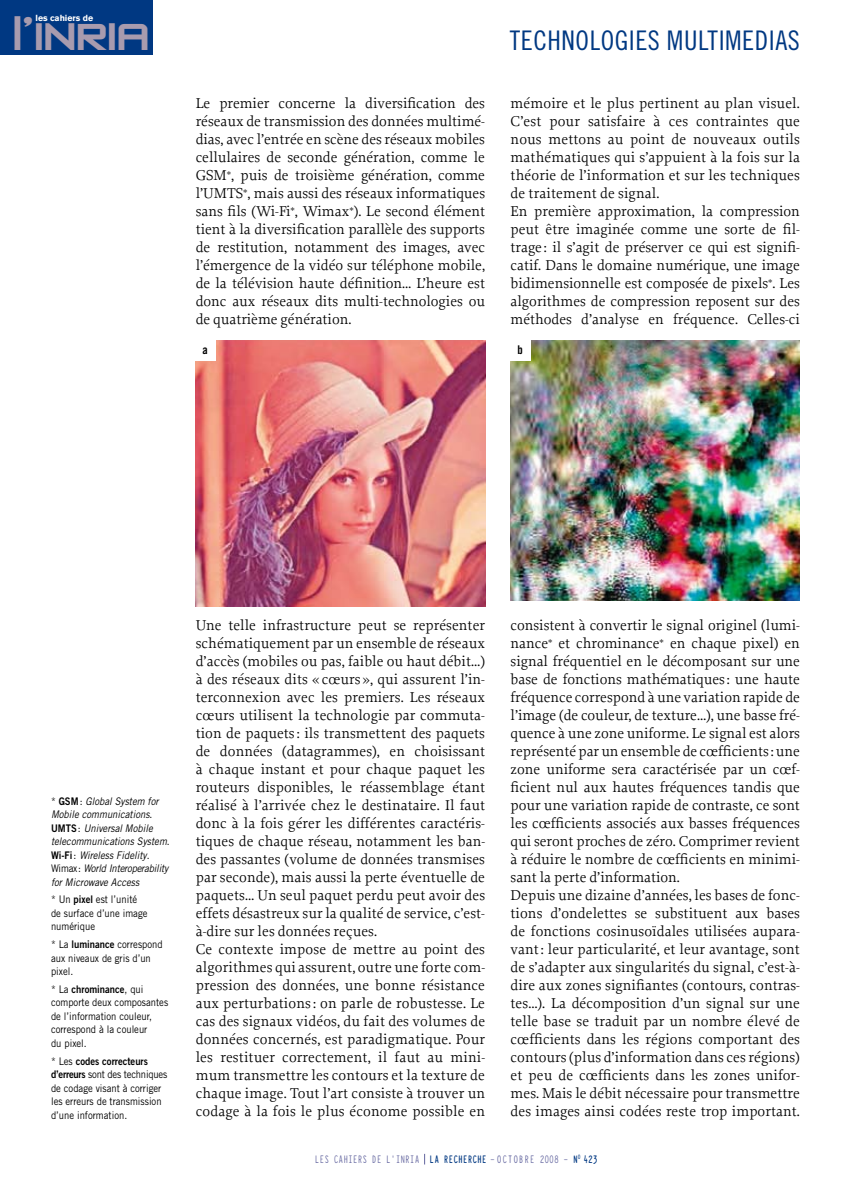
<style>
.page{position:relative;width:851px;height:1191px;background:#fff}
.page>*{position:absolute;margin:0;border:0;box-sizing:border-box;transform-origin:0 0}
.t1{font:45px "Zero Twos";letter-spacing:-.03em;color:#a89bae;scale:1.1 1}
.t2{font:27px "Trade Gothic Cond Eighteen";letter-spacing:.02em;color:#003882}
.t3{font:15px/18px "Proforma";letter-spacing:.005em;color:#000}
.t4{font:700 12px "Typewriter Condensed";letter-spacing:-.01em;color:#003882;scale:.9 1}
.t5{font:12px "Typewriter Condensed";letter-spacing:-.01em;color:#63659f;scale:.9 1}
.t6{font:12px "Trade Gothic Bold Cond Twenty";color:#000}
.t7{font:10.5px/13.5px "Trade Gothic";color:#000;scale:.9 1}
.t8{font:italic 10.5px/13.5px "Trade Gothic";color:#000;scale:.9 1}
.t9{font:10.5px "Trade Gothic Bold Two";color:#000;scale:.9 1}
.t10{font:700 8.7px "Akzidenz Grotesk BE";color:#fff}
.s1{font-style:normal}
.s2{font-family:"Trade Gothic Bold Two";font-style:normal}
.s3{font-family:"Trade Gothic Bold Two"}
.s4{font-family:"Trade Gothic"}
.s5{font-weight:400;color:#63659f}
</style>
<div class="page">
<div style="left:0;top:0;width:152px;height:54px;background:#003882"></div>
<img style="left:196px;top:340px;width:289px;height:266px">
<img style="left:510px;top:340px;width:289px;height:261px">
<div style="left:195px;top:339px;width:21px;height:21px;background:#fff"></div>
<div style="left:509px;top:339px;width:21px;height:21px;background:#fff"></div>
<p class="t10" style="left:36px;top:13px;width:59px">les cahiers de</p>
<h1 class="t1" style="left:12px;top:14px;width:127px">l’INRIA</h1>
<p class="t3" style="left:196px;top:94px;width:291px;text-align:justify">Le premier concerne la diversification des réseaux de transmission des données multimé&shy;dias, avec l’entrée en scène des réseaux mobiles cellulaires de seconde génération, comme le GSM<sup>*</sup>, puis de troisième génération, comme l’UMTS<sup>*</sup>, mais aussi des réseaux informatiques sans fils (Wi-Fi<sup>*</sup>, Wimax<sup>*</sup>). Le second élément tient à la diversification parallèle des supports de restitution, notamment des images, avec l’émergence de la vidéo sur téléphone mobile, de la télévision haute définition… L’heure est donc aux réseaux dits multi-technologies ou de quatrième génération.</p>
<h2 class="t2" style="left:510px;top:24px;width:291px">TECHNOLOGIES MULTIMEDIAS</h2>
<p class="t3" style="left:510px;top:94px;width:291px">mémoire et le plus pertinent au plan visuel.<br>C’est pour satisfaire à ces contraintes que nous mettons au point de nouveaux outils mathématiques qui s’appuient à la fois sur la théorie de l’information et sur les techniques de traitement de signal.<br>En première approximation, la compression peut être imaginée comme une sorte de fil&shy;trage : il s’agit de préserver ce qui est signifi&shy;catif. Dans le domaine numérique, une image bidimensionnelle est composée de pixels<sup>*</sup>. Les algorithmes de compression reposent sur des méthodes d’analyse en fréquence. Celles-ci</p>
<p class="t6" style="left:202px;top:343px;width:7px">a</p>
<p class="t6" style="left:517px;top:343px;width:7px">b</p>
<p class="t8" style="left:51px;top:794px;width:133px"><span class="s1">*</span> <span class="s2">GSM</span><span class="s1">:</span> Global System for<br>Mobile communications<span class="s1">.<br></span><span class="s2">UMTS</span><span class="s1">:</span> Universal Mobile telecommunications System<span class="s1">.<br></span><span class="s2">Wi-Fi</span><span class="s1">:</span> Wireless Fidelity<span class="s1">.<br>Wimax:</span> World Interoperability for Microwave Access</p>
<p class="t7" style="left:51px;top:892px;width:109px">* Un <span class="s3">pixel</span> est l’unité de surface d’une image numérique</p>
<p class="t7" style="left:51px;top:937px;width:125px">* La <span class="s3">luminance</span> correspond aux niveaux de gris d’un pixel.</p>
<p class="t9" style="left:51px;top:982px;width:104px"><span class="s4">* La</span> chrominance<span class="s4">, qui</span></p>
<p class="t7" style="left:51px;top:995px;width:132px">comporte deux composantes de l’information couleur, correspond à la couleur<br>du pixel.</p>
<p class="t9" style="left:51px;top:1054px;width:109px"><span class="s4">* Les</span> codes correcteurs</p>
<p class="t7" style="left:51px;top:1067px;width:131px"><span class="s3">d’erreurs</span> sont des techniques de codage visant à corriger les erreurs de transmission d’une information.</p>
<p class="t3" style="left:196px;top:616px;width:291px">Une telle infrastructure peut se représenter schématiquement par un ensemble de réseaux d’accès (mobiles ou pas, faible ou haut débit…) à des réseaux dits « cœurs », qui assurent l’in&shy;terconnexion avec les premiers. Les réseaux cœurs utilisent la technologie par commuta&shy;tion de paquets: ils transmettent des paquets de données (datagrammes), en choisissant à chaque instant et pour chaque paquet les routeurs disponibles, le réassemblage étant réalisé à l’arrivée chez le destinataire. Il faut donc à la fois gérer les différentes caractéris&shy;tiques de chaque réseau, notamment les ban&shy;des passantes (volume de données transmises par seconde), mais aussi la perte éventuelle de paquets… Un seul paquet perdu peut avoir des effets désastreux sur la qualité de service, c’est&shy;à-dire sur les données reçues.<br>Ce contexte impose de mettre au point des algorithmes qui assurent, outre une forte com&shy;pression des données, une bonne résistance aux perturbations: on parle de robustesse. Le cas des signaux vidéos, du fait des volumes de données concernés, est paradigmatique. Pour les restituer correctement, il faut au mini&shy;mum transmettre les contours et la texture de chaque image. Tout l’art consiste à trouver un codage à la fois le plus économe possible en</p>
<p class="t3" style="left:510px;top:616px;width:291px">consistent à convertir le signal originel (lumi&shy;nance<sup>*</sup> et chrominance<sup>*</sup> en chaque pixel) en signal fréquentiel en le décomposant sur une base de fonctions mathématiques: une haute fréquence correspond à une variation rapide de l’image (de couleur, de texture…), une basse fré&shy;quence à une zone uniforme. Le signal est alors représenté par un ensemble de cœfficients: une zone uniforme sera caractérisée par un cœf&shy;ficient nul aux hautes fréquences tandis que pour une variation rapide de contraste, ce sont les cœfficients associés aux basses fréquences qui seront proches de zéro. Comprimer revient à réduire le nombre de cœfficients en minimi&shy;sant la perte d’information.<br>Depuis une dizaine d’années, les bases de fonc&shy;tions d’ondelettes se substituent aux bases de fonctions cosinusoïdales utilisées aupara&shy;vant: leur particularité, et leur avantage, sont de s’adapter aux singularités du signal, c’est-à&shy;dire aux zones signifiantes (contours, contras&shy;tes…). La décomposition d’un signal sur une telle base se traduit par un nombre élevé de cœfficients dans les régions comportant des contours (plus d’information dans ces régions) et peu de cœfficients dans les zones unifor&shy;mes. Mais le débit nécessaire pour transmettre des images ainsi codées reste trop important.</p>
<p class="t5" style="left:315px;top:1150px;width:106px">LES CAHIERS DE L ’INRIA</p>
<p class="t4" style="left:429px;top:1150px;width:188px">LA RECHERCHE <span class="s5">- OCTOBRE 2008 -</span> N<sup>0</sup> 423</p>
</div>
